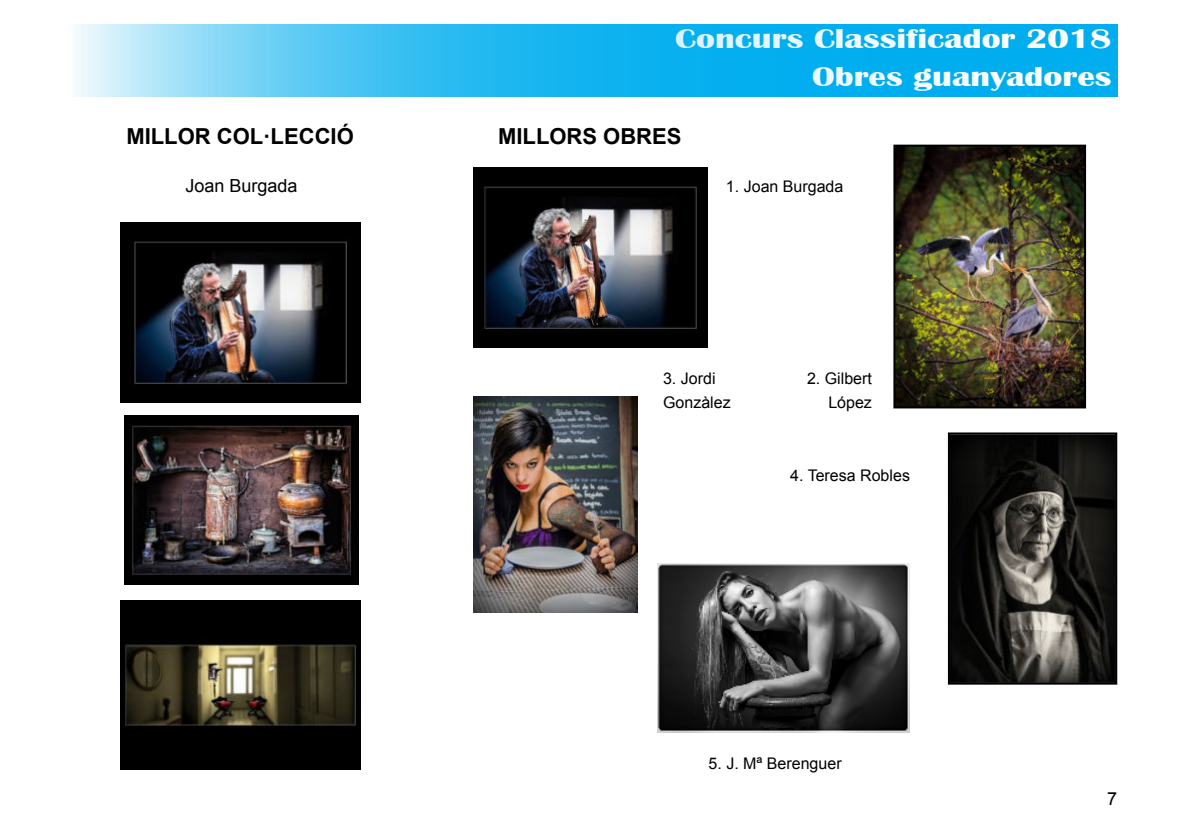
<style>
.page{position:relative;width:1191px;height:840px;background:#fff}
.page>*{position:absolute;margin:0;border:0;box-sizing:border-box;transform-origin:0 0}
.t1{font:700 28px/38px "Britannic";color:#fff;text-align:right;scale:1.25 1}
.t2{font:700 22px "Arial";color:#000}
.t3{font:18px "Arial";color:#000}
.t4{font:16px/24px "Arial";color:#000}
</style>
<div class="page">
<svg style="left:77px;top:24px;width:1040px;height:72px;background:#31bdf1"></svg>
<img style="left:473px;top:396px;width:164px;height:216px">
<img style="left:120px;top:222px;width:240px;height:180px">
<img style="left:124px;top:416px;width:234px;height:168px">
<img style="left:120px;top:600px;width:240px;height:168px">
<img style="left:896px;top:147px;width:187px;height:258px">
<div style="left:893px;top:144px;width:193px;height:264px;border:2px solid #000"></div>
<img style="left:951px;top:435px;width:163px;height:246px">
<div style="left:948px;top:432px;width:169px;height:252px;border:2px solid #000"></div>
<img style="left:658px;top:563px;width:251px;height:168px">
<img style="left:473px;top:168px;width:234px;height:179px">
<h1 class="t1" style="left:675px;top:22px;width:351px">Concurs Classificador 2018<br>Obres guanyadores</h1>
<h2 class="t2" style="left:126px;top:128px;width:229px">MILLOR COL·LECCIÓ</h2>
<h2 class="t2" style="left:498px;top:128px;width:185px">MILLORS OBRES</h2>
<p class="t3" style="left:185px;top:174px;width:114px">Joan Burgada</p>
<p class="t4" style="left:726px;top:175px;width:119px">1. Joan Burgada</p>
<p class="t4" style="left:663px;top:367px;width:69px">3. Jordi<br>Gonzàlez</p>
<p class="t4" style="left:807px;top:367px;width:66px;text-align:right">2. Gilbert<br>López</p>
<p class="t4" style="left:790px;top:463px;width:121px">4. Teresa Robles</p>
<p class="t4" style="left:708px;top:751px;width:135px">5. J. Mª Berenguer</p>
<p class="t3" style="left:1107px;top:786px;width:12px">7</p>
</div>
